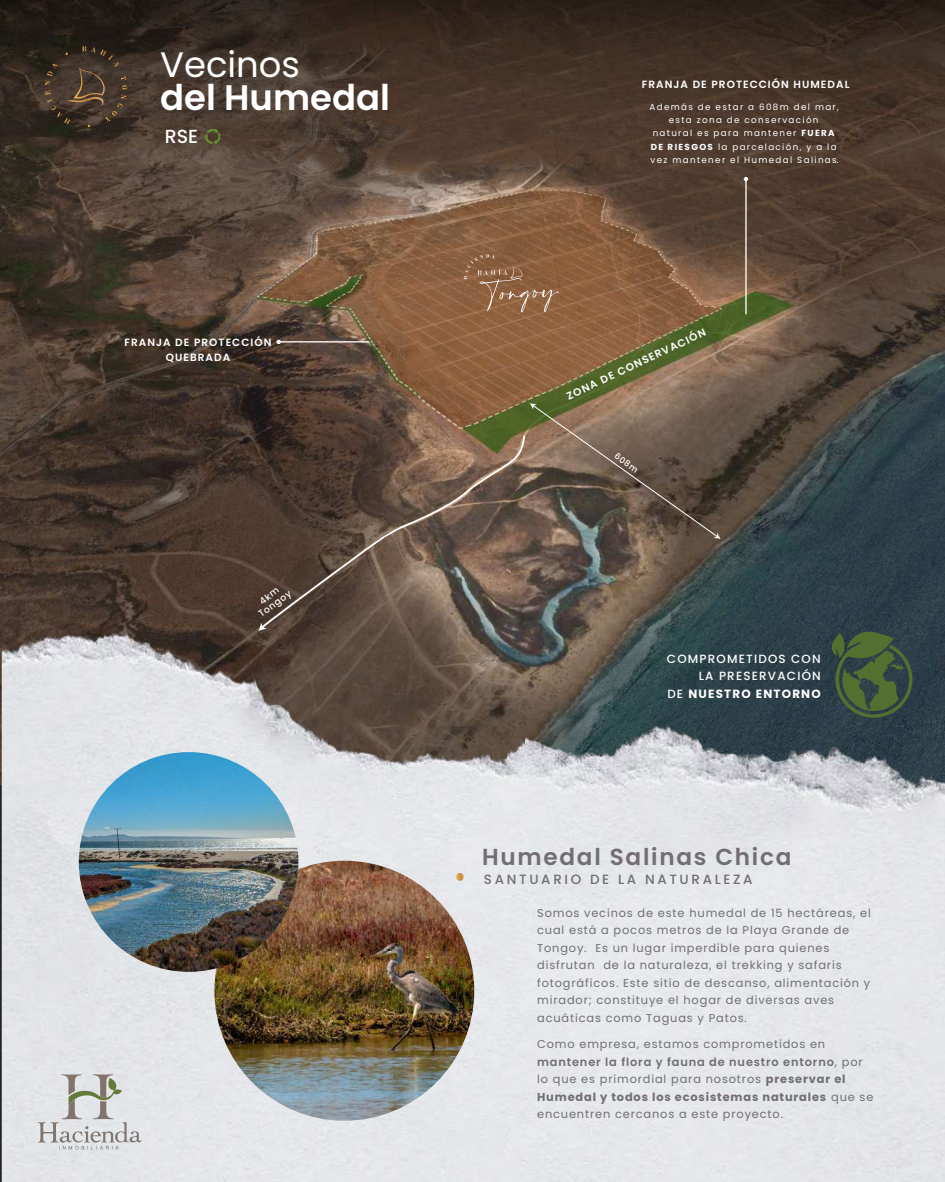
<style>
.page{position:relative;width:945px;height:1182px;background:#fff}
.page>*{position:absolute;margin:0;border:0;box-sizing:border-box;transform-origin:0 0}
.t1{font:600 35.44px "Poppins";color:#fff}
.t2{font:35.44px "Poppins";color:#fff}
.t3{font:600 23.19px "Poppins";letter-spacing:.075em;color:#726e71}
.t4{font:500 18.99px "Poppins";color:#fff}
.t5{font:500 13.39px "Poppins";letter-spacing:.2em;color:#726e71}
.t6{font:500 11.9px/17.1px "Poppins";letter-spacing:.1em;color:#fff;text-align:right}
.t7{font:11.38px/17.5px "Poppins";letter-spacing:.075em;color:#726e71}
.t8{font:600 10.5px/15px "Poppins";letter-spacing:.1em;color:#fff;text-align:center}
.t9{font:500 9.19px/9.4px "Poppins";color:#fff;text-align:center}
.t10{font:8.75px/13.1px "Poppins";letter-spacing:.155em;color:#fff;text-align:center}
.t11{font:500 8.4px "Poppins";color:#fff}
.s1{font-weight:700}
.s2{font-weight:600}
</style>
<div class="page">
<img style="left:0;top:0;width:945px;height:617px">
<svg style="left:464px;top:254px;width:95px;height:58px"></svg>
<img style="left:2px;top:617px;width:943px;height:564px">
<svg style="left:45px;top:46px;width:82px;height:81px"></svg>
<svg style="left:830px;top:629px;width:83px;height:91px"></svg>
<svg style="left:260px;top:433px;width:266px;height:196px"></svg>
<svg style="left:258px;top:622px;width:9px;height:9px"></svg>
<hr style="left:745px;top:178px;width:2px;height:136px;background:#fff">
<hr style="left:278px;top:341px;width:91px;height:1px;background:#fff">
<svg style="left:276px;top:340px;width:5px;height:4px"></svg>
<svg style="left:205px;top:129px;width:16px;height:15px"></svg>
<img style="left:214px;top:860px;width:260px;height:260px;border-radius:130px">
<img style="left:79px;top:752px;width:219px;height:219px;border-radius:110px">
<svg style="left:456px;top:648px;width:49px;height:232px"></svg>
<svg style="left:530px;top:403px;width:191px;height:136px"></svg>
<img style="left:0;top:144px;width:58px;height:863px">
<svg style="left:38px;top:1074px;width:104px;height:75px"></svg>
<h1 class="t2" style="left:160px;top:44px;width:141px">Vecinos</h1>
<h1 class="t1" style="left:160px;top:77px;width:231px">del Humedal</h1>
<h3 class="t4" style="left:165px;top:125px;width:35px">RSE</h3>
<p class="t8" style="left:124px;top:334px;width:149px">FRANJA DE PROTECCIÓN<br>QUEBRADA</p>
<p class="t9" style="left:251px;top:603px;width:40px;rotate:-37deg">4km<br>Tongoy</p>
<p class="t8" style="left:642px;top:77px;width:209px">FRANJA DE PROTECCIÓN HUMEDAL</p>
<p class="t10" style="left:650px;top:101px;width:191px">Además de estar a 608m del mar, esta zona de conservación natural es para mantener <span class="s1">FUERA<br>DE RIESGOS</span> la parcelación, y a la vez mantener el Humedal Salinas.</p>
<p class="t8" style="left:564px;top:389px;width:154px;rotate:-25deg">ZONA DE CONSERVACIÓN</p>
<p class="t11" style="left:618px;top:451px;width:28px;rotate:36deg">608m</p>
<p class="t6" style="left:667px;top:650px;width:155px">COMPROMETIDOS CON<br>LA PRESERVACIÓN<br>DE <span class="s1">NUESTRO ENTORNO</span></p>
<h2 class="t3" style="left:482px;top:843px;width:311px">Humedal Salinas Chica</h2>
<p class="t5" style="left:484px;top:871px;width:270px">SANTUARIO DE LA NATURALEZA</p>
<p class="t7" style="left:537px;top:904px;width:335px">Somos vecinos de este humedal de 15 hectáreas, el cual está a pocos metros de la Playa Grande de Tongoy. Es un lugar imperdible para quienes disfrutan de la naturaleza, el trekking y safaris fotográficos. Este sitio de descanso, alimentación y mirador; constituye el hogar de diversas aves acuáticas como Taguas y Patos.</p>
<p class="t7" style="left:537px;top:1035px;width:338px">Como empresa, estamos comprometidos en <span class="s2">mantener la flora y fauna de nuestro entorno</span>, por lo que es primordial para nosotros <span class="s1">preservar el Humedal y todos los ecosistemas naturales</span> que se encuentren cercanos a este proyecto.</p>
</div>
